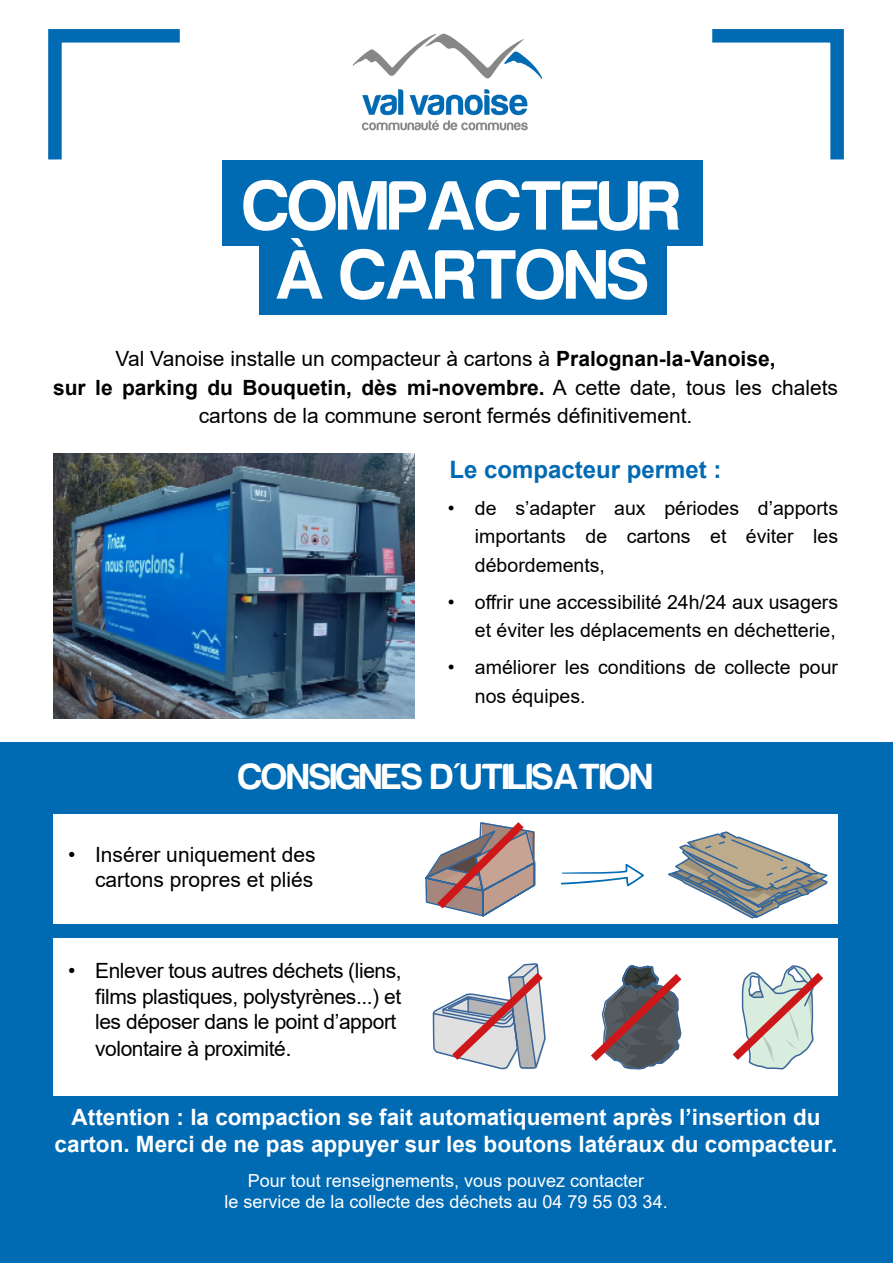
<style>
.page{position:relative;width:893px;height:1263px;background:#fff}
.page>*{position:absolute;margin:0;border:0;box-sizing:border-box;transform-origin:0 0}
.t1{font:72px/69px "Harabara";color:#fff;text-align:center}
.t2{font:37.5px "Harabara";color:#fff}
.t3{font:700 24px "Arial";color:#006ab3}
.t4{font:700 22.5px/27px "Arial";color:#fff;text-align:center}
.t5{font:21px/28.5px "Arial";color:#000;text-align:center}
.t6{font:21px/25.8px "Arial";letter-spacing:-.02em;color:#000}
.t7{font:19.5px/28.5px "Arial";color:#000;text-align:justify}
.t8{font:18px/21.6px "Arial";color:#fff;text-align:center}
.s1{font-weight:700}
.s2{font-size:22.5px}
</style>
<div class="page">
<div style="left:259px;top:240px;width:408px;height:75px;background:#006ab3"></div>
<div style="left:0;top:742px;width:893px;height:521px;background:#006ab3"></div>
<img style="left:54px;top:454px;width:361px;height:265px">
<div style="left:53px;top:815px;width:785px;height:109px;background:#fff"></div>
<div style="left:222px;top:161px;width:481px;height:85px;background:#006ab3"></div>
<svg style="left:699px;top:29px;width:145px;height:132px"></svg>
<svg style="left:48px;top:29px;width:132px;height:131px"></svg>
<img style="left:352px;top:33px;width:191px;height:98px">
<svg style="left:561px;top:863px;width:83px;height:23px"></svg>
<svg style="left:668px;top:831px;width:160px;height:88px"></svg>
<svg style="left:421px;top:814px;width:115px;height:103px"></svg>
<div style="left:53px;top:939px;width:785px;height:157px;background:#fff"></div>
<svg style="left:432px;top:963px;width:114px;height:107px"></svg>
<svg style="left:591px;top:965px;width:91px;height:105px"></svg>
<svg style="left:732px;top:965px;width:92px;height:105px"></svg>
<h1 class="t1" style="left:244px;top:172px;width:439px">COMPACTEUR<br>À CARTONS</h1>
<p class="t5" style="left:53px;top:344px;width:786px">Val Vanoise installe un compacteur à cartons à <span class="s1">Pralognan-la-Vanoise,<br>sur le parking du Bouquetin, dès mi-novembre.</span> A cette date, tous les chalets cartons de la commune seront fermés définitivement.</p>
<p class="t3" style="left:449px;top:452px;width:274px">Le compacteur permet :</p>
<p class="t7" style="left:475px;top:494px;width:365px;text-indent:-27px">• de s’adapter aux périodes d’apports importants de cartons et éviter les débordements,</p>
<p class="t7" style="left:448px;top:588px;width:392px;text-align:right">• offrir une accessibilité 24h/24 aux usagers et éviter les déplacements en déchetterie,</p>
<p class="t7" style="left:475px;top:653px;width:365px;text-indent:-27px">• améliorer les conditions de collecte pour nos équipes.</p>
<h2 class="t2" style="left:239px;top:757px;width:415px">CONSIGNES D'UTILISATION</h2>
<p class="t5" style="left:68px;top:841px;width:249px;line-height:25.2px;text-align:right">• Insérer uniquement des cartons propres et pliés</p>
<p class="t6" style="left:95px;top:958px;width:308px;text-indent:-27px">• Enlever tous autres déchets (liens, films plastiques, polystyrènes...) et les déposer dans le point d’apport volontaire à proximité<span class="s2">.</span></p>
<p class="t4" style="left:55px;top:1104px;width:784px">Attention : la compaction se fait automatiquement après l’insertion du carton. Merci de ne pas appuyer sur les boutons latéraux du compacteur.</p>
<p class="t8" style="left:224px;top:1169px;width:445px">Pour tout renseignements, vous pouvez contacter<br>le service de la collecte des déchets au 04 79 55 03 34.</p>
</div>
